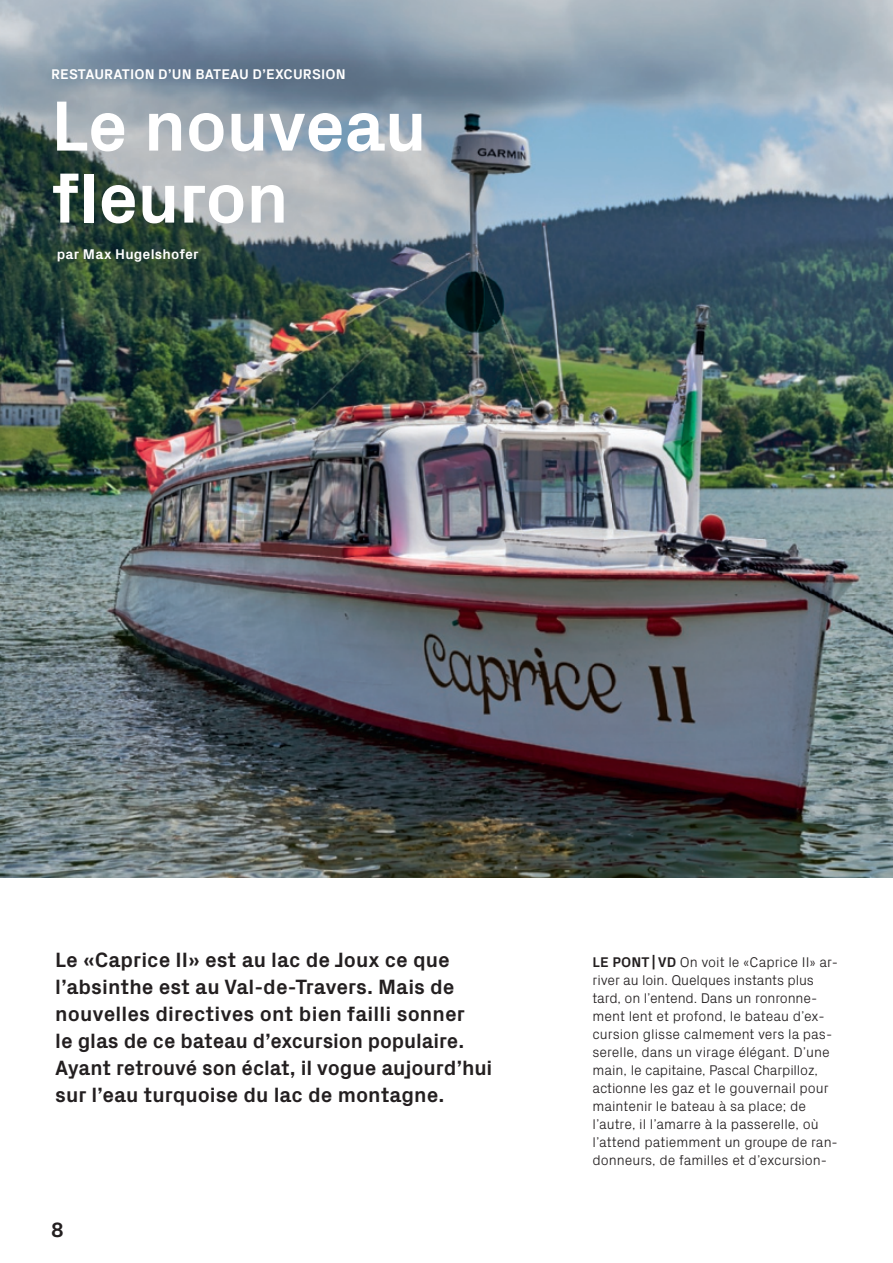
<style>
.page{position:relative;width:893px;height:1263px;background:#fff}
.page>*{position:absolute;margin:0;border:0;box-sizing:border-box;transform-origin:0 0}
.t1{font:700 72px/72px "Px Grotesk";letter-spacing:-.01em;color:#fff}
.t2{font:700 21px/27px "Px Grotesk";color:#231f20}
.t3{font:300 14.25px/18px "Px Grotesk";color:#231f20}
.t4{font:700 14.25px "Px Grotesk";letter-spacing:.01em;color:#fff}
.s1{font-weight:700}
</style>
<div class="page">
<img style="left:0;top:0;width:893px;height:877px">
<p class="t4" style="left:51px;top:63px;width:296px">RESTAURATION D’UN BATEAU D’EXCURSION</p>
<h1 class="t1" style="left:51px;top:86px;width:377px">Le nouveau fleuron</h1>
<p class="t4" style="left:57px;top:243px;width:144px">par Max Hugelshofer</p>
<p class="t2" style="left:55px;top:945px;width:439px">Le «Caprice II» est au lac de Joux ce que l’absinthe est au Val-de-Travers. Mais de nouvelles directives ont bien failli sonner<br>le glas de ce bateau d’excursion populaire.<br>Ayant retrouvé son éclat, il vogue aujourd’hui sur l’eau turquoise du lac de montagne.</p>
<h2 class="t2" style="left:51px;top:1215px;width:14px">8</h2>
<p class="t3" style="left:592px;top:952px;width:247px"><span class="s1">LE PONT | VD</span> On voit le «Caprice II» ar&shy;river au loin. Quelques instants plus tard, on l’entend. Dans un ronronne&shy;ment lent et profond, le bateau d’ex&shy;cursion glisse calmement vers la pas&shy;serelle, dans un virage élégant. D’une main, le capitaine, Pascal Charpilloz, actionne les gaz et le gouvernail pour maintenir le bateau à sa place; de l’autre, il l’amarre à la passerelle, où l’attend patiemment un groupe de ran&shy;donneurs, de familles et d’excursion-</p>
</div>
